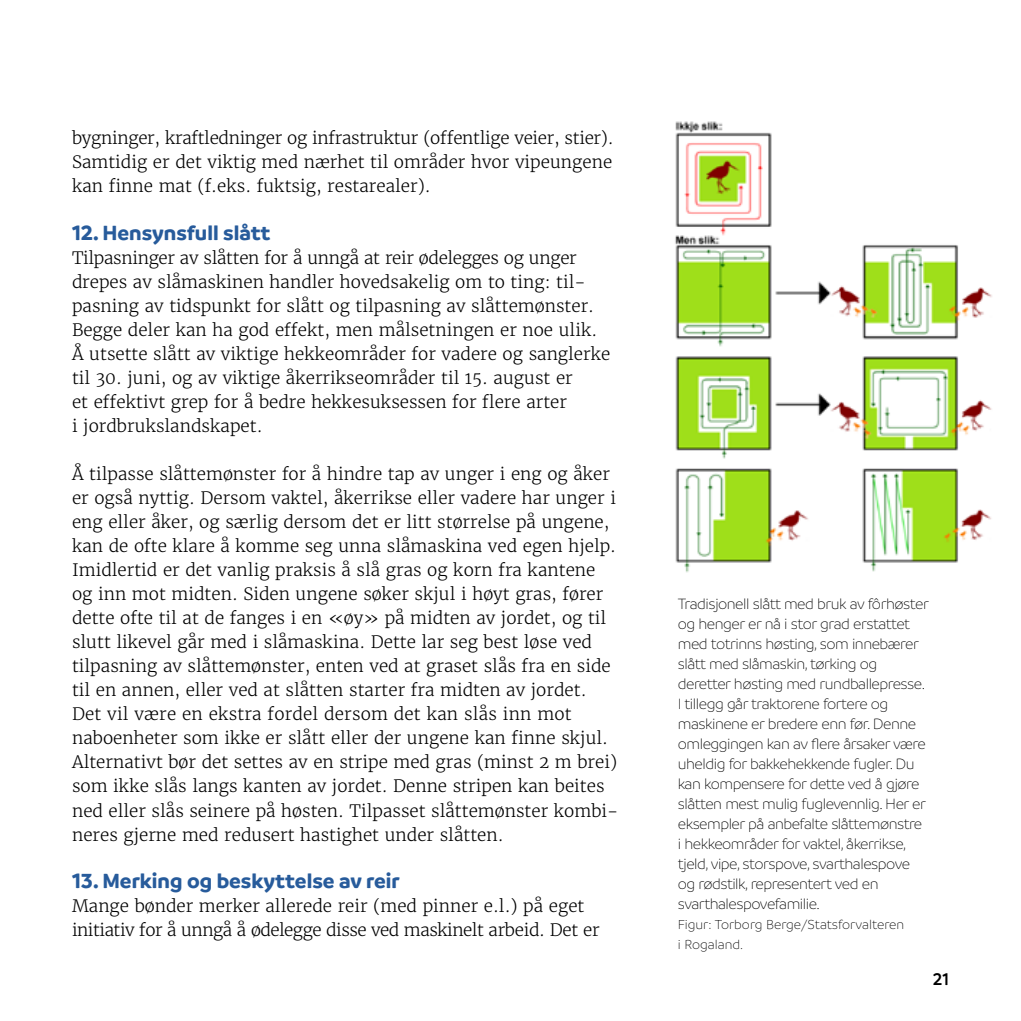
<style>
.page{position:relative;width:1021px;height:1021px;background:#fff}
.page>*{position:absolute;margin:0;border:0;box-sizing:border-box;transform-origin:0 0}
.t1{font:700 22px "Branding SF";color:#275b9b}
.t2{font:600 18px "Branding SF";color:#000}
.t3{font:300 17px/24px "Merriweather";color:#000}
.t4{font:300 17px/24px "Merriweather";letter-spacing:-.02em;color:#000}
.t5{font:300 16px/20px "Branding SF";letter-spacing:-.03em;color:#000}
.t6{font:300 14px/20px "Branding SF";color:#000}
</style>
<div class="page">
<img style="left:675px;top:121px;width:317px;height:452px">
<p class="t3" style="left:72px;top:126px;width:543px;text-align:justify">bygninger, kraftledninger og infrastruktur (offentlige veier, stier).<br>Samtidig er det viktig med nærhet til områder hvor vipeungene kan finne mat (f.eks. fuktsig, restarealer).</p>
<p class="t1" style="left:72px;top:220px;width:200px">12. Hensynsfull slått</p>
<p class="t3" style="left:72px;top:246px;width:540px">Tilpasninger av slåtten for å unngå at reir ødelegges og unger drepes av slåmaskinen handler hovedsakelig om to ting: til&shy;pasning av tidspunkt for slått og tilpasning av slåttemønster.<br>Begge deler kan ha god effekt, men målsetningen er noe ulik.<br>Å utsette slått av viktige hekkeområder for vadere og sanglerke til 30. juni, og av viktige åkerrikseområder til 15. august er<br>et effektivt grep for å bedre hekkesuksessen for flere arter<br>i jordbrukslandskapet.</p>
<p class="t3" style="left:72px;top:462px;width:548px">Å tilpasse slåttemønster for å hindre tap av unger i eng og åker er også nyttig. Dersom vaktel, åkerrikse eller vadere har unger i eng eller åker, og særlig dersom det er litt størrelse på ungene, kan de ofte klare å komme seg unna slåmaskina ved egen hjelp.<br>Imidlertid er det vanlig praksis å slå gras og korn fra kantene og inn mot midten. Siden ungene søker skjul i høyt gras, fører dette ofte til at de fanges i en «øy» på midten av jordet, og til slutt likevel går med i slåmaskina. Dette lar seg best løse ved tilpasning av slåttemønster, enten ved at graset slås fra en side til en annen, eller ved at slåtten starter fra midten av jordet.<br>Det vil være en ekstra fordel dersom det kan slås inn mot naboenheter som ikke er slått eller der ungene kan finne skjul.<br>Alternativt bør det settes av en stripe med gras (minst 2 m brei) som ikke slås langs kanten av jordet. Denne stripen kan beites ned eller slås seinere på høsten. Tilpasset slåttemønster kombi&shy;neres gjerne med redusert hastighet under slåtten.</p>
<p class="t1" style="left:72px;top:868px;width:329px">13. Merking og beskyttelse av reir</p>
<p class="t4" style="left:72px;top:894px;width:529px">Mange bønder merker allerede reir (med pinner e.l.) på eget initiativ for å unngå å ødelegge disse ved maskinelt arbeid. Det er</p>
<p class="t5" style="left:677px;top:593px;width:253px">Tradisjonell slått med bruk av fôrhøster og henger er nå i stor grad erstattet med totrinns høsting, som innebærer slått med slåmaskin, tørking og deretter høsting med rundballepresse.<br>I tillegg går traktorene fortere og maskinene er bredere enn før. Denne omleggingen kan av flere årsaker være uheldig for bakkehekkende fugler. Du kan kompensere for dette ved å gjøre slåtten mest mulig fuglevennlig. Her er eksempler på anbefalte slåttemønstre i hekkeområder for vaktel, åkerrikse, tjeld, vipe, storspove, svarthalespove og rødstilk, representert ved en svarthalespovefamilie.</p>
<p class="t6" style="left:677px;top:914px;width:228px">Figur: Torborg Berge/Statsforvalteren i Rogaland.</p>
<p class="t2" style="left:932px;top:968px;width:18px">21</p>
</div>
